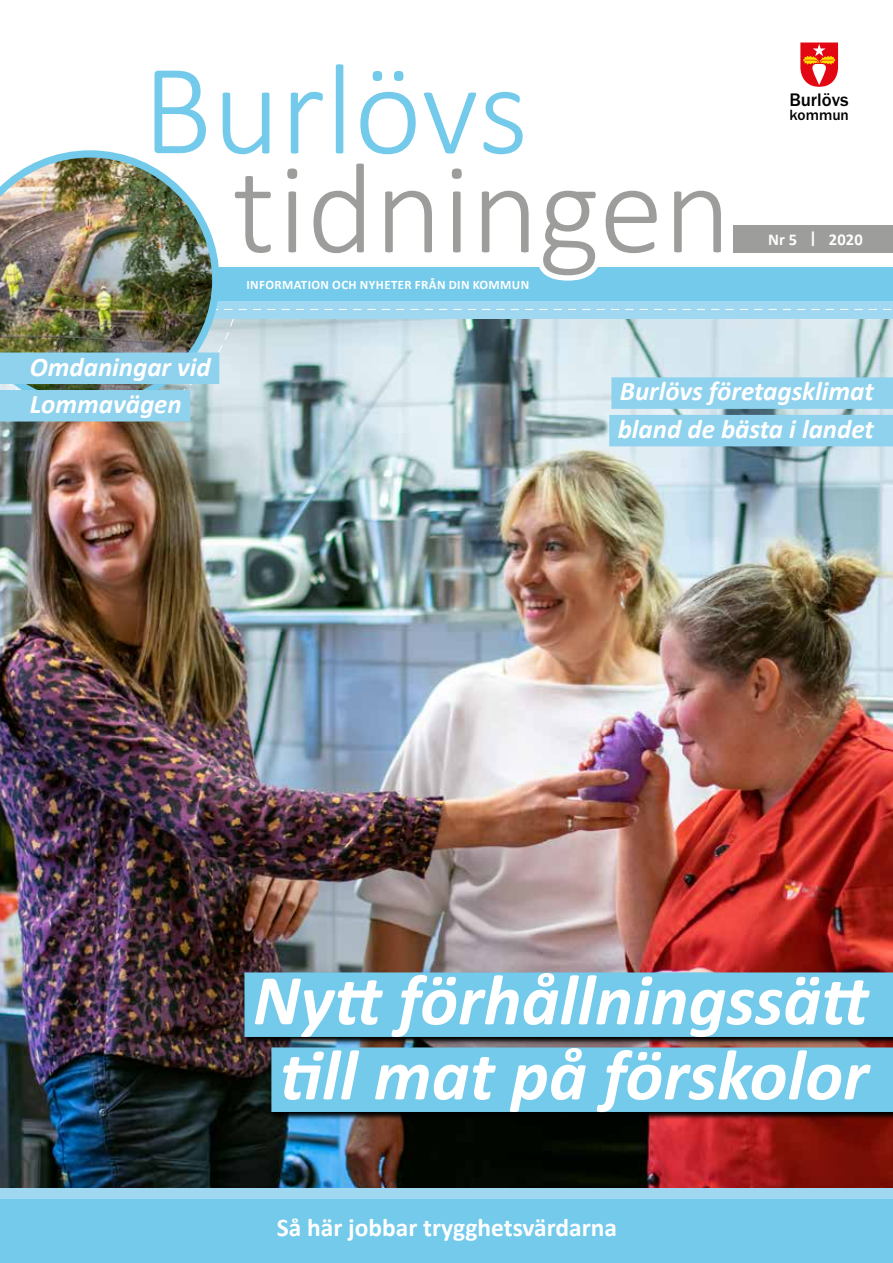
<style>
.page{position:relative;width:893px;height:1263px;background:#fff}
.page>*{position:absolute;margin:0;border:0;box-sizing:border-box;transform-origin:0 0}
.t1{font:300 130.5px/98.9px "Calibri";color:#9d9d9c}
.t2{font:italic 700 72px/75px "Calibri";color:#fff;text-align:center}
.t3{font:italic 700 27px/37.5px "Calibri";color:#fff}
.t4{font:700 25.5px "Calibri";color:#fff}
.t5{font:500 18.75px "Franklin Gothic";color:#000}
.t6{font:700 16.5px "Calibri";letter-spacing:.01em;color:#fff}
.t7{font:500 15.3px "Franklin Gothic";color:#000}
.t8{font:700 12.9px "Calibri";letter-spacing:.03em;color:#fff}
.s1{color:#73caea}
.s2{color:#fff}
</style>
<div class="page">
<img style="left:0;top:418px;width:893px;height:770px">
<div style="left:210px;top:267px;width:683px;height:34px;background:#73caea"></div>
<div style="left:734px;top:225px;width:159px;height:27px;background:#9d9d9c"></div>
<svg style="left:190px;top:301px;width:703px;height:117px;background:#b9d2db"></svg>
<img style="left:242px;top:972px;width:651px;height:148px">
<div style="left:244px;top:972px;width:649px;height:65px;background:#73caea"></div>
<div style="left:271px;top:1047px;width:622px;height:65px;background:#73caea"></div>
<div style="left:0;top:1197px;width:893px;height:66px;background:#73caea"></div>
<div style="left:0;top:1188px;width:893px;height:11px;background:#9fd8f0"></div>
<svg style="left:800px;top:43px;width:38px;height:44px"></svg>
<img style="left:0;top:150px;width:219px;height:259px">
<div style="left:0;top:352px;width:219px;height:32px;background:#8fd2ee"></div>
<div style="left:0;top:390px;width:190px;height:31px;background:#8fd2ee"></div>
<div style="left:611px;top:377px;width:282px;height:32px;background:#8fd2ee"></div>
<div style="left:609px;top:415px;width:284px;height:31px;background:#8fd2ee"></div>
<h1 class="t1" style="left:232px;top:59px;width:500px;text-indent:-90px"><span class="s1">Burlövs </span>tidnin<span class="s2">g</span>en</h1>
<p class="t8" style="left:246px;top:277px;width:284px">INFORMATION OCH NYHETER FRÅN DIN KOMMUN</p>
<p class="t5" style="left:789px;top:88px;width:61px">Burlövs</p>
<p class="t7" style="left:790px;top:105px;width:61px">kommun</p>
<p class="t6" style="left:768px;top:229px;width:96px">Nr 5 | 2020</p>
<p class="t3" style="left:30px;top:348px;width:183px">Omdaningar vid<br>Lommavägen</p>
<p class="t3" style="left:618px;top:373px;width:258px">Burlövs företagsklimat bland de bästa i landet</p>
<h2 class="t2" style="left:253px;top:963px;width:618px">Nytt förhållningssätt till mat på förskolor</h2>
<p class="t4" style="left:277px;top:1211px;width:342px">Så här jobbar trygghetsvärdarna</p>
</div>
